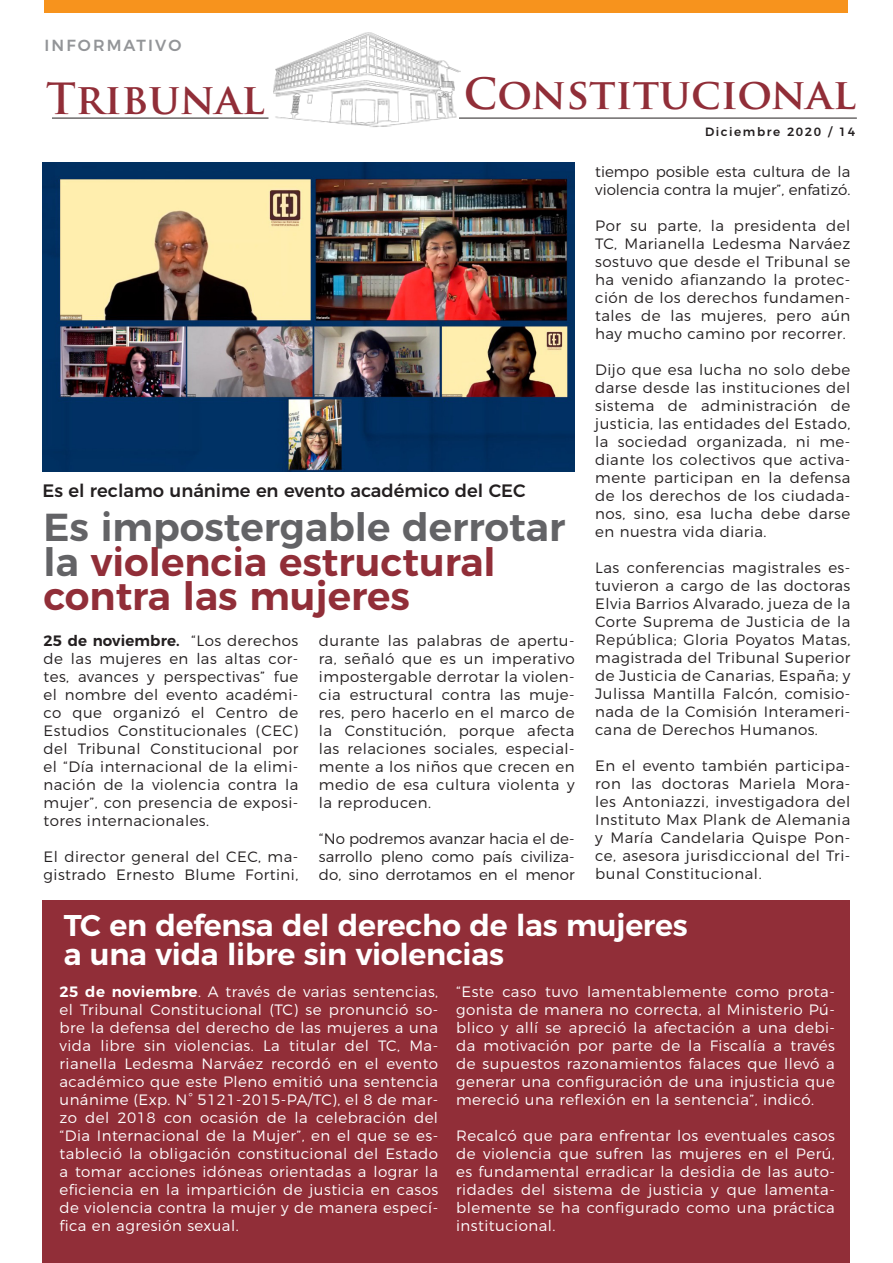
<style>
.page{position:relative;width:893px;height:1263px;background:#fff}
.page>*{position:absolute;margin:0;border:0;box-sizing:border-box;transform-origin:0 0}
.t1{font:700 42px "Trajan Pro";color:#912e38}
.t2{font:600 39px/34.5px "Montserrat";color:#912e38}
.t3{font:600 39px "Montserrat";color:#636366}
.t4{font:600 30px "Montserrat";letter-spacing:-.01em;color:#fff}
.t5{font:500 18px "Montserrat";color:#231f20}
.t6{font:500 16.05px "Montserrat";letter-spacing:.13em;color:#939598}
.t7{font:300 15px/18px "Montserrat";letter-spacing:.03em;color:#231f20;text-align:justify}
.t8{font:300 15px/18px "Montserrat";letter-spacing:.03em;color:#fff;text-align:justify}
.t9{font:300 15px/18px "Montserrat";color:#231f20}
.t10{font:500 12px "Montserrat";letter-spacing:.13em;color:#231f20}
.s1{font-weight:600}
.s2{color:#636366}
</style>
<div class="page">
<img style="left:273px;top:32px;width:189px;height:95px">
<hr style="left:459px;top:118px;width:398px;height:1px;background:#231f20">
<hr style="left:52px;top:118px;width:216px;height:1px;background:#231f20">
<div style="left:44px;top:0;width:803px;height:13px;background:#f7931d"></div>
<img style="left:43px;top:162px;width:532px;height:310px">
<div style="left:43px;top:900px;width:807px;height:363px;background:#912e38"></div>
<p class="t6" style="left:45px;top:32px;width:138px">INFORMATIVO</p>
<p class="t1" style="left:46px;top:72px;width:220px">Tribunal</p>
<p class="t1" style="left:464px;top:68px;width:394px">Constitucional</p>
<p class="t10" style="left:705px;top:122px;width:152px">Diciembre 2020 / 14</p>
<p class="t9" style="left:595px;top:161px;width:257px">tiempo posible esta cultura de la violencia contra la mujer”, enfatizó.</p>
<p class="t7" style="left:595px;top:215px;width:257px">Por su parte, la presidenta del TC, Marianella Ledesma Narváez sostuvo que desde el Tribunal se ha venido afianzando la protec&shy;ción de los derechos fundamen&shy;tales de las mujeres, pero aún hay mucho camino por recorrer.</p>
<p class="t7" style="left:595px;top:359px;width:257px">Dijo que esa lucha no solo debe darse desde las instituciones del sistema de administración de justicia, las entidades del Estado, la sociedad organizada, ni me&shy;diante los colectivos que activa&shy;mente participan en la defensa de los derechos de los ciudada&shy;nos, sino, esa lucha debe darse en nuestra vida diaria.</p>
<p class="t7" style="left:595px;top:557px;width:257px">Las conferencias magistrales es&shy;tuvieron a cargo de las doctoras Elvia Barrios Alvarado, jueza de la Corte Suprema de Justicia de la República; Gloria Poyatos Matas, magistrada del Tribunal Superior de Justicia de Canarias, España; y Julissa Mantilla Falcón, comisio&shy;nada de la Comisión Interameri&shy;cana de Derechos Humanos.</p>
<p class="t7" style="left:595px;top:755px;width:257px">En el evento también participa&shy;ron las doctoras Mariela Mora&shy;les Antoniazzi, investigadora del Instituto Max Plank de Alemania y María Candelaria Quispe Pon&shy;ce, asesora jurisdiccional del Tri&shy;bunal Constitucional.</p>
<p class="t4" style="left:64px;top:901px;width:625px">TC en defensa del derecho de las mujeres</p>
<p class="t4" style="left:64px;top:930px;width:442px">a una vida libre sin violencias</p>
<p class="t8" style="left:60px;top:981px;width:380px"><span class="s1">25 de noviembre</span>. A través de varias sentencias, el Tribunal Constitucional (TC) se pronunció so&shy;bre la defensa del derecho de las mujeres a una vida libre sin violencias. La titular del TC, Ma&shy;rianella Ledesma Narváez recordó en el evento académico que este Pleno emitió una sentencia unánime (Exp. N° 5121-2015-PA/TC), el 8 de mar&shy;zo del 2018 con ocasión de la celebración del “Dia Internacional de la Mujer”, en el que se es&shy;tableció la obligación constitucional del Estado a tomar acciones idóneas orientadas a lograr la eficiencia en la impartición de justicia en casos de violencia contra la mujer y de manera especí&shy;fica en agresión sexual.</p>
<p class="t8" style="left:456px;top:981px;width:380px">“Este caso tuvo lamentablemente como prota&shy;gonista de manera no correcta, al Ministerio Pú&shy;blico y allí se apreció la afectación a una debi&shy;da motivación por parte de la Fiscalía a través de supuestos razonamientos falaces que llevó a generar una configuración de una injusticia que mereció una reflexión en la sentencia”, indicó.</p>
<p class="t5" style="left:43px;top:476px;width:485px">Es el reclamo unánime en evento académico del CEC</p>
<p class="t3" style="left:44px;top:496px;width:523px">Es impostergable derrotar</p>
<p class="t2" style="left:44px;top:542px;width:454px"><span class="s2">la</span> violencia estructural contra las mujeres</p>
<p class="t7" style="left:44px;top:630px;width:256px"><span class="s1">25 de noviembre.</span> “Los derechos de las mujeres en las altas cor&shy;tes, avances y perspectivas” fue el nombre del evento académi&shy;co que organizó el Centro de Estudios Constitucionales (CEC) del Tribunal Constitucional por el “Día internacional de la elimi&shy;nación de la violencia contra la mujer”, con presencia de exposi&shy;tores internacionales.</p>
<p class="t7" style="left:44px;top:846px;width:256px">El director general del CEC, ma&shy;gistrado Ernesto Blume Fortini,</p>
<p class="t7" style="left:319px;top:630px;width:257px">durante las palabras de apertu&shy;ra, señaló que es un imperativo impostergable derrotar la violen&shy;cia estructural contra las muje&shy;res, pero hacerlo en el marco de la Constitución, porque afecta las relaciones sociales, especial&shy;mente a los niños que crecen en medio de esa cultura violenta y la reproducen.</p>
<p class="t7" style="left:319px;top:828px;width:257px">“No podremos avanzar hacia el de&shy;sarrollo pleno como país civiliza&shy;do, sino derrotamos en el menor</p>
<p class="t8" style="left:456px;top:1125px;width:380px">Recalcó que para enfrentar los eventuales casos de violencia que sufren las mujeres en el Perú, es fundamental erradicar la desidia de las auto&shy;ridades del sistema de justicia y que lamenta&shy;blemente se ha configurado como una práctica institucional.</p>
</div>
